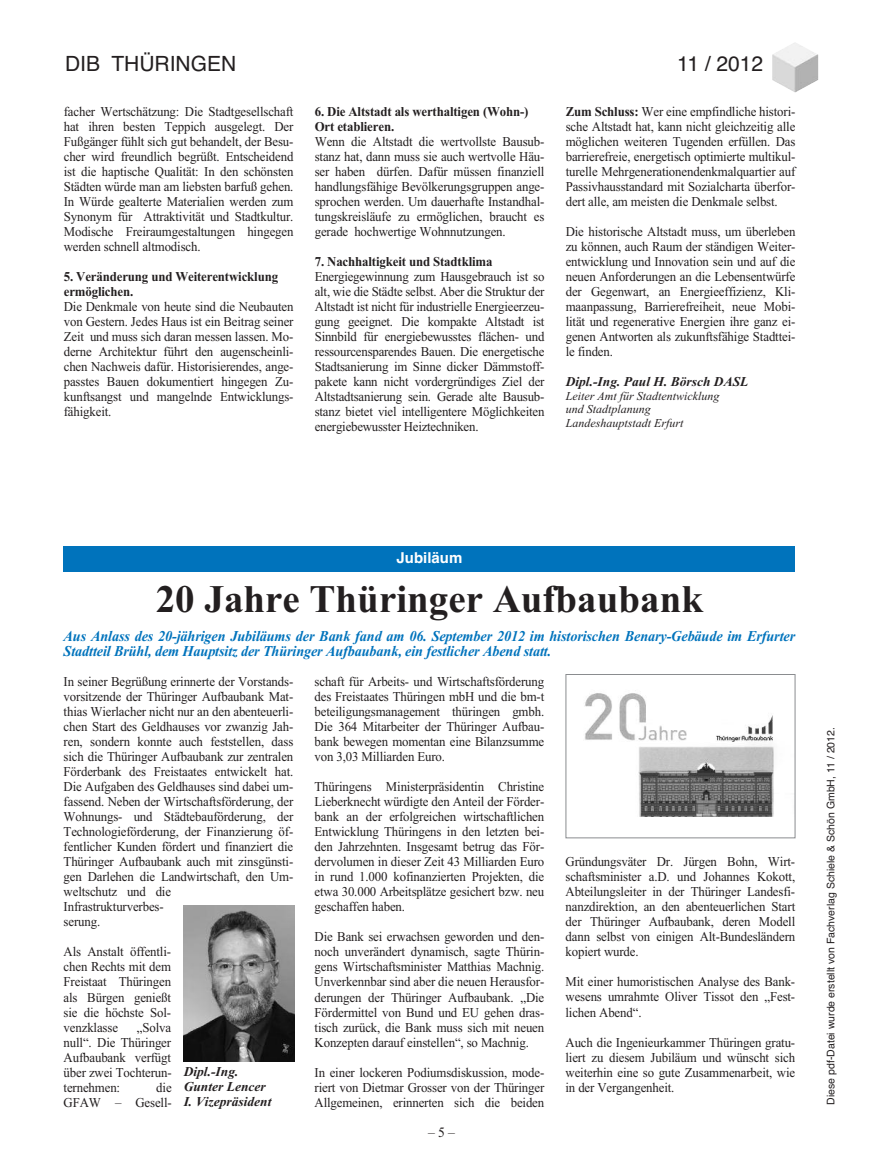
<style>
.page{position:relative;width:872px;height:1170px;background:#fff}
.page>*{position:absolute;margin:0;border:0;box-sizing:border-box;transform-origin:0 0}
.t1{font:700 39px "Times New Roman";color:#231f20}
.t2{font:21px "Helvetica";color:#231f20}
.t3{font:italic 700 15px/15px "Times New Roman";letter-spacing:-.01em;color:#0073bc;scale:.95 1}
.t4{font:700 15px "Helvetica";color:#fff}
.t5{font:13.5px/15px "Times New Roman";letter-spacing:-.01em;color:#231f20;text-align:justify;scale:.95 1}
.t6{font:700 13.5px/15px "Times New Roman";letter-spacing:-.01em;color:#231f20;scale:.95 1}
.t7{font:italic 700 13.5px/15px "Times New Roman";color:#231f20}
.t8{font:italic 12px/13.5px "Times New Roman";color:#231f20}
.t9{font:10.5px "Helvetica";color:#231f20}
.s1{font-weight:700}
</style>
<div class="page">
<img style="left:772px;top:43px;width:46px;height:50px">
<div style="left:64px;top:546px;width:731px;height:26px;background:#0073bc"></div>
<img style="left:584px;top:693px;width:190px;height:124px">
<div style="left:565px;top:674px;width:230px;height:164px;border:1px solid #8a8c8f"></div>
<img style="left:183px;top:905px;width:112px;height:156px">
<h2 class="t2" style="left:65px;top:52px;width:173px">DIB THÜRINGEN</h2>
<h2 class="t2" style="left:677px;top:52px;width:88px">11 / 2012</h2>
<p class="t5" style="left:64px;top:104px;width:243px">facher Wertschätzung: Die Stadtgesellschaft hat ihren besten Teppich ausgelegt. Der Fußgänger fühlt sich gut behandelt, der Besu&shy;cher wird freundlich begrüßt. Entscheidend ist die haptische Qualität: In den schönsten Städten würde man am liebsten barfuß gehen.<br>In Würde gealterte Materialien werden zum Synonym für Attraktivität und Stadtkultur.<br>Modische Freiraumgestaltungen hingegen werden schnell altmodisch.</p>
<p class="t6" style="left:64px;top:269px;width:227px">5. Veränderung und Weiterentwicklung ermöglichen.</p>
<p class="t5" style="left:64px;top:299px;width:243px">Die Denkmale von heute sind die Neubauten von Gestern. Jedes Haus ist ein Beitrag seiner Zeit und muss sich daran messen lassen. Mo&shy;derne Architektur führt den augenscheinli&shy;chen Nachweis dafür. Historisierendes, ange&shy;passtes Bauen dokumentiert hingegen Zu&shy;kunftsangst und mangelnde Entwicklungs&shy;fähigkeit.</p>
<p class="t6" style="left:315px;top:104px;width:226px">6. Die Altstadt als werthaltigen (Wohn-)<br>Ort etablieren.</p>
<p class="t5" style="left:315px;top:134px;width:243px">Wenn die Altstadt die wertvollste Bausub&shy;stanz hat, dann muss sie auch wertvolle Häu&shy;ser haben dürfen. Dafür müssen finanziell handlungsfähige Bevölkerungsgruppen ange&shy;sprochen werden. Um dauerhafte Instandhal&shy;tungskreisläufe zu ermöglichen, braucht es gerade hochwertige Wohnnutzungen.</p>
<p class="t6" style="left:315px;top:254px;width:189px">7. Nachhaltigkeit und Stadtklima</p>
<p class="t5" style="left:315px;top:269px;width:243px">Energiegewinnung zum Hausgebrauch ist so alt, wie die Städte selbst. Aber die Struktur der Altstadt ist nicht für industrielle Energieerzeu&shy;gung geeignet. Die kompakte Altstadt ist Sinnbild für energiebewusstes flächen- und ressourcensparendes Bauen. Die energetische Stadtsanierung im Sinne dicker Dämmstoff&shy;pakete kann nicht vordergründiges Ziel der Altstadtsanierung sein. Gerade alte Bausub&shy;stanz bietet viel intelligentere Möglichkeiten energiebewusster Heiztechniken.</p>
<p class="t5" style="left:566px;top:104px;width:243px"><span class="s1">Zum Schluss:</span> Wer eine empfindliche histori&shy;sche Altstadt hat, kann nicht gleichzeitig alle möglichen weiteren Tugenden erfüllen. Das barrierefreie, energetisch optimierte multikul&shy;turelle Mehrgenerationendenkmalquartier auf Passivhausstandard mit Sozialcharta überfor&shy;dert alle, am meisten die Denkmale selbst.</p>
<p class="t5" style="left:566px;top:224px;width:243px">Die historische Altstadt muss, um überleben zu können, auch Raum der ständigen Weiter&shy;entwicklung und Innovation sein und auf die neuen Anforderungen an die Lebensentwürfe der Gegenwart, an Energieeffizienz, Kli&shy;maanpassung, Barrierefreiheit, neue Mobi&shy;lität und regenerative Energien ihre ganz ei&shy;genen Antworten als zukunftsfähige Stadttei&shy;le finden.</p>
<p class="t7" style="left:566px;top:374px;width:184px">Dipl.-Ing. Paul H. Börsch DASL</p>
<p class="t8" style="left:566px;top:389px;width:155px">Leiter Amt für Stadtentwicklung und Stadtplanung<br>Landeshauptstadt Erfurt</p>
<p class="t4" style="left:396px;top:549px;width:67px">Jubiläum</p>
<h1 class="t1" style="left:156px;top:575px;width:549px">20 Jahre Thüringer Aufbaubank</h1>
<p class="t3" style="left:64px;top:628px;width:771px">Aus Anlass des 20-jährigen Jubiläums der Bank fand am 06. September 2012 im historischen Benary-Gebäude im Erfurter<br>Stadtteil Brühl, dem Hauptsitz der Thüringer Aufbaubank, ein festlicher Abend statt.</p>
<p class="t5" style="left:64px;top:674px;width:243px;text-align:left">In seiner Begrüßung erinnerte der Vorstands&shy;vorsitzende der Thüringer Aufbaubank Mat&shy;thias Wierlacher nicht nur an den abenteuerli&shy;chen Start des Geldhauses vor zwanzig Jah&shy;ren, sondern konnte auch feststellen, dass sich die Thüringer Aufbaubank zur zentralen Förderbank des Freistaates entwickelt hat.<br>Die Aufgaben des Geldhauses sind dabei um&shy;fassend. Neben der Wirtschaftsförderung, der Wohnungs- und Städtebauförderung, der Technologieförderung, der Finanzierung öf&shy;fentlicher Kunden fördert und finanziert die Thüringer Aufbaubank auch mit zinsgünsti&shy;gen Darlehen die Landwirtschaft, den Um&shy;weltschutz und die<br>Infrastrukturverbes-<br>serung.</p>
<p class="t5" style="left:64px;top:944px;width:115px">Als Anstalt öffentli&shy;chen Rechts mit dem Freistaat Thüringen als Bürgen genießt sie die höchste Sol&shy;venzklasse</p>
<p class="t5" style="left:64px;top:1019px;width:115px;text-indent:73px">„Solva null“. Die Thüringer Aufbaubank verfügt über zwei Tochterun&shy;ternehmen:</p>
<p class="t7" style="left:184px;top:1064px;width:89px">Dipl.-Ing.<br>Gunter Lencer<br>I. Vizepräsident</p>
<p class="t5" style="left:64px;top:1079px;width:115px;text-align:right">die<br>GFAW – Gesell-</p>
<p class="t5" style="left:314px;top:674px;width:243px">schaft für Arbeits- und Wirtschaftsförderung des Freistaates Thüringen mbH und die bm-t beteiligungsmanagement thüringen gmbh.<br>Die 364 Mitarbeiter der Thüringer Aufbau&shy;bank bewegen momentan eine Bilanzsumme von 3,03 Milliarden Euro.</p>
<p class="t5" style="left:314px;top:779px;width:243px">Thüringens Ministerpräsidentin Christine Lieberknecht würdigte den Anteil der Förder&shy;bank an der erfolgreichen wirtschaftlichen Entwicklung Thüringens in den letzten bei&shy;den Jahrzehnten. Insgesamt betrug das För&shy;dervolumen in dieser Zeit 43 Milliarden Euro in rund 1.000 kofinanzierten Projekten, die etwa 30.000 Arbeitsplätze gesichert bzw. neu geschaffen haben.</p>
<p class="t5" style="left:314px;top:929px;width:243px">Die Bank sei erwachsen geworden und den&shy;noch unverändert dynamisch, sagte Thürin&shy;gens Wirtschaftsminister Matthias Machnig.<br>Unverkennbar sind aber die neuen Herausfor&shy;derungen der Thüringer Aufbaubank. „Die Fördermittel von Bund und EU gehen dras&shy;tisch zurück, die Bank muss sich mit neuen Konzepten darauf einstellen“, so Machnig.</p>
<p class="t5" style="left:314px;top:1064px;width:243px">In einer lockeren Podiumsdiskussion, mode&shy;riert von Dietmar Grosser von der Thüringer Allgemeinen, erinnerten sich die beiden</p>
<p class="t5" style="left:565px;top:854px;width:243px">Gründungsväter Dr. Jürgen Bohn, Wirt&shy;schaftsminister a.D. und Johannes Kokott, Abteilungsleiter in der Thüringer Landesfi&shy;nanzdirektion, an den abenteuerlichen Start der Thüringer Aufbaubank, deren Modell dann selbst von einigen Alt-Bundesländern kopiert wurde.</p>
<p class="t5" style="left:565px;top:974px;width:243px">Mit einer humoristischen Analyse des Bank&shy;wesens umrahmte Oliver Tissot den „Fest&shy;lichen Abend“.</p>
<p class="t5" style="left:565px;top:1034px;width:243px">Auch die Ingenieurkammer Thüringen gratu&shy;liert zu diesem Jubiläum und wünscht sich weiterhin eine so gute Zusammenarbeit, wie in der Vergangenheit.</p>
<p class="t9" style="left:824px;top:1104px;width:379px;rotate:-90deg">Diese pdf-Datei wurde erstellt von Fachverlag Schiele &amp; Schön GmbH, 11 / 2012.</p>
</div>
